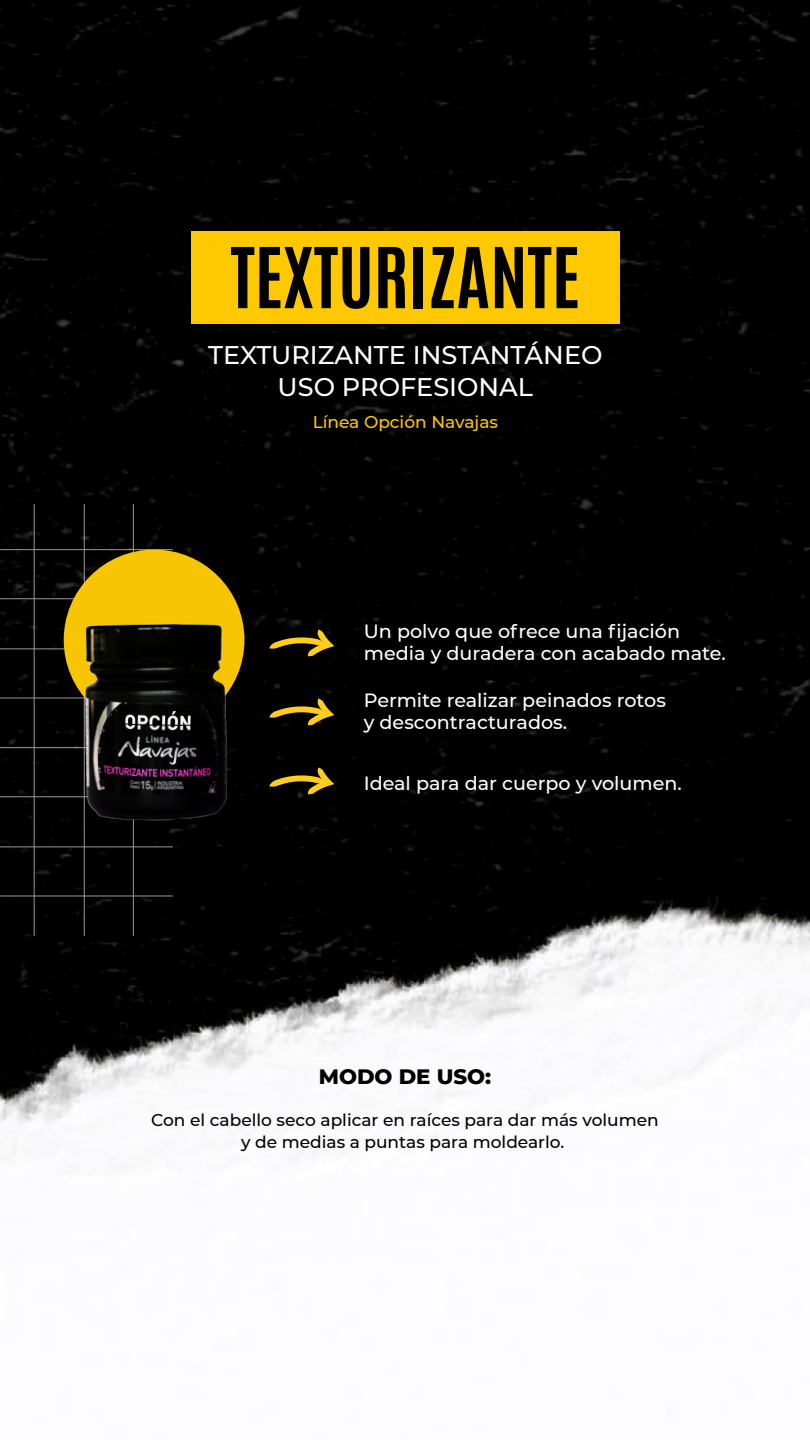
<style>
.page{position:relative;width:810px;height:1440px;background:#fff}
.page>*{position:absolute;margin:0;border:0;box-sizing:border-box;transform-origin:0 0}
.t1{font:700 71.25px "Antonio";color:#000}
.t2{font:500 25.5px/31.9px "Montserrat";color:#fff;text-align:center}
.t3{font:800 21.23px "Montserrat";color:#000}
.t4{font:500 19.12px/21.2px "Montserrat";color:#fff}
.t5{font:500 17.02px/21.2px "Montserrat";color:#000;text-align:center}
.t6{font:500 17.02px "Montserrat";color:#ffc700}
</style>
<div class="page">
<div style="left:0;top:0;width:810px;height:891px;background:#000"></div>
<div style="left:191px;top:231px;width:429px;height:93px;background:#fec900"></div>
<svg style="left:269px;top:629px;width:65px;height:27px;background:#4c3d08"></svg>
<svg style="left:269px;top:698px;width:65px;height:27px;background:#4d3d09"></svg>
<svg style="left:269px;top:767px;width:65px;height:27px;background:#4c3d08"></svg>
<hr style="left:133px;top:504px;width:1px;height:432px;background:#fff">
<hr style="left:84px;top:504px;width:1px;height:432px;background:#fff">
<hr style="left:34px;top:504px;width:1px;height:432px;background:#fff">
<hr style="left:0;top:747px;width:173px;height:1px;background:#fff">
<hr style="left:0;top:796px;width:173px;height:1px;background:#fff">
<hr style="left:0;top:847px;width:173px;height:1px;background:#fff">
<hr style="left:0;top:549px;width:173px;height:1px;background:#fff">
<hr style="left:0;top:598px;width:173px;height:1px;background:#fff">
<hr style="left:0;top:649px;width:173px;height:1px;background:#fff">
<hr style="left:0;top:698px;width:173px;height:1px;background:#fff">
<div style="left:64px;top:550px;width:180px;height:180px;background:#f7c504;border-radius:50%"></div>
<img style="left:51px;top:609px;width:209px;height:227px">
<img style="left:0;top:891px;width:810px;height:266px">
<h1 class="t1" style="left:230px;top:224px;width:351px">TEXTURIZANTE</h1>
<h2 class="t2" style="left:208px;top:338px;width:396px">TEXTURIZANTE INSTANTÁNEO<br>USO PROFESIONAL</h2>
<p class="t6" style="left:313px;top:410px;width:187px">Línea Opción Navajas</p>
<p class="t4" style="left:364px;top:620px;width:364px">Un polvo que ofrece una fijación media y duradera con acabado mate.</p>
<p class="t4" style="left:364px;top:689px;width:304px">Permite realizar peinados rotos y descontracturados.</p>
<p class="t4" style="left:364px;top:772px;width:320px">Ideal para dar cuerpo y volumen.</p>
<p class="t3" style="left:319px;top:1061px;width:174px">MODO DE USO:</p>
<p class="t5" style="left:151px;top:1109px;width:509px">Con el cabello seco aplicar en raíces para dar más volumen y de medias a puntas para moldearlo.</p>
</div>
